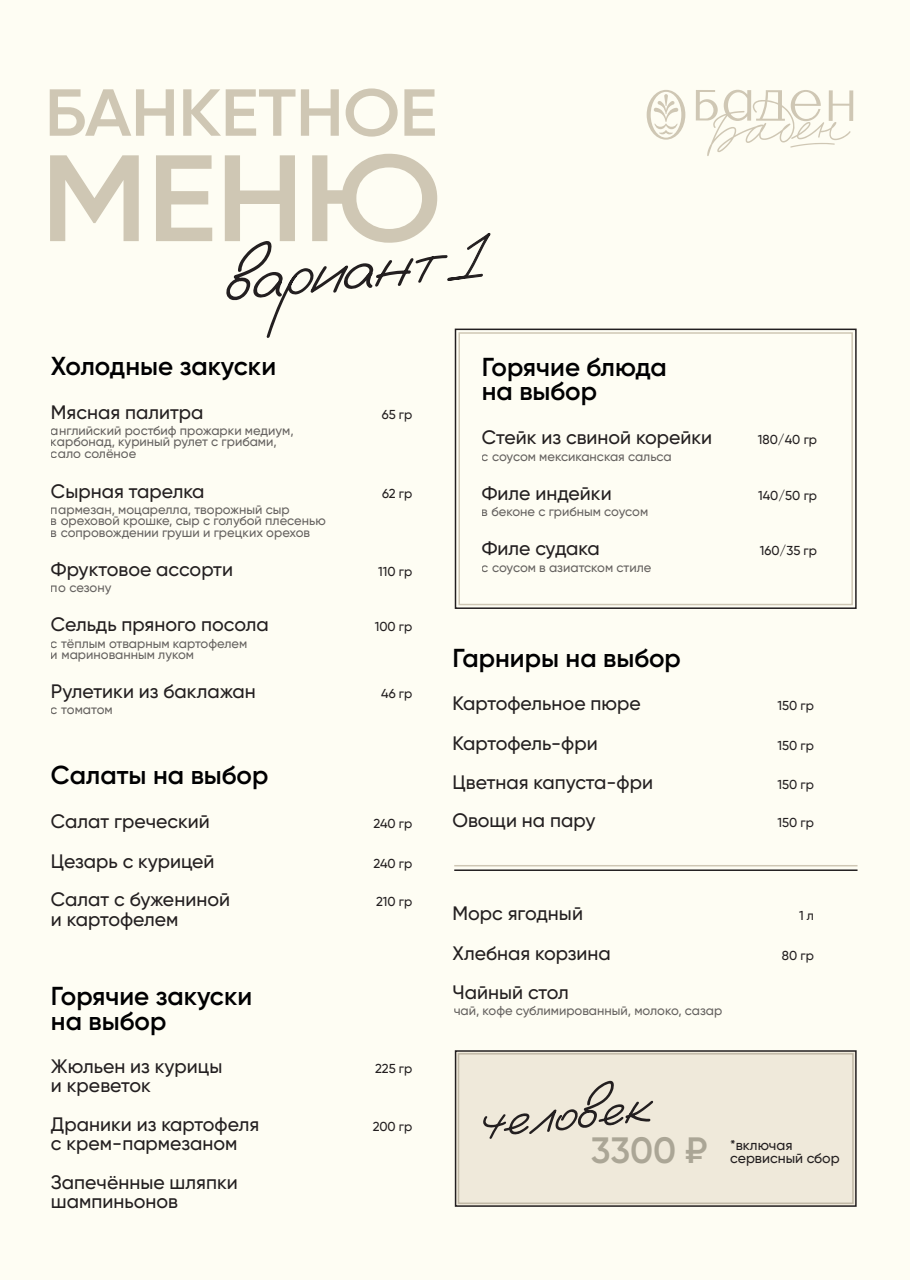
<style>
.page{position:relative;width:910px;height:1280px;background:#fefdf3}
.page>*{position:absolute;margin:0;border:0;box-sizing:border-box;transform-origin:0 0}
.t1{font:italic 123.45px "Vasek";color:#231f20;scale:1.04 1}
.t2{font:600 122.55px "Gilroy";color:#cfc7b4;scale:1.08 1}
.t3{font:italic 98.1px "Vasek";color:#231f20;scale:1.04 1}
.t4{font:600 66.3px "Gilroy";letter-spacing:-.01em;color:#cfc7b4;scale:1.08 1}
.t5{font:600 36.6px "Gilroy";color:#aba696}
.t6{font:600 25.95px/24.6px "Gilroy";color:#000001}
.t7{font:500 19.5px/38.8px "Gilroy";color:#231f20}
.t8{font:500 14.1px/13.2px "Gilroy";color:#231f20}
.t9{font:500 13.05px/11.4px "Gilroy";color:#231f20}
.s1{font-size:60.9px}
</style>
<div class="page">
<svg style="left:447px;top:233px;width:44px;height:48px"></svg>
<div style="left:455px;top:329px;width:402px;height:280px;border:2px solid #231f20"></div>
<div style="left:458px;top:332px;width:395px;height:273px;border:2px solid #cfc7b4"></div>
<div style="left:455px;top:1050px;width:402px;height:157px;background:#efe9da;border:2px solid #231f20"></div>
<div style="left:458px;top:1053px;width:396px;height:151px;border:2px solid #c1b9a6"></div>
<svg style="left:647px;top:90px;width:38px;height:50px"></svg>
<svg style="left:696px;top:90px;width:157px;height:66px"></svg>
<hr style="left:454px;top:865px;width:403px;height:1px;background:#cfc7b4">
<hr style="left:454px;top:869px;width:403px;height:2px;background:#231f20">
<h3 class="t4" style="left:45px;top:71px;width:365px">БАНКЕТНОЕ</h3>
<h2 class="t2" style="left:41px;top:122px;width:373px">МЕНЮ</h2>
<h1 class="t1" style="left:209px;top:218px;width:259px;rotate:-5deg">вариант <span class="s1">1</span></h1>
<h3 class="t6" style="left:51px;top:353px;width:227px">Холодные закуски</h3>
<h3 class="t6" style="left:482px;top:354px;width:187px">Горячие блюда на выбор</h3>
<h3 class="t7" style="left:482px;top:418px;width:232px">Стейк из свиной корейки</h3>
<p class="t9" style="left:758px;top:434px;width:61px">180/40 гр</p>
<p class="t9" style="left:482px;top:450px;width:192px">с соусом мексиканская сальса</p>
<h3 class="t7" style="left:482px;top:473px;width:131px">Филе индейки</h3>
<p class="t9" style="left:758px;top:489px;width:60px">140/50 гр</p>
<p class="t9" style="left:482px;top:506px;width:168px">в беконе с грибным соусом</p>
<h3 class="t7" style="left:482px;top:529px;width:120px">Филе судака</h3>
<p class="t9" style="left:760px;top:545px;width:59px">160/35 гр</p>
<p class="t9" style="left:482px;top:561px;width:171px">с соусом в азиатском стиле</p>
<h3 class="t7" style="left:51px;top:392px;width:154px">Мясная палитра</h3>
<p class="t9" style="left:382px;top:408px;width:32px">65 гр</p>
<p class="t9" style="left:51px;top:425px;width:244px">английский ростбиф прожарки медиум, карбонад, куриный рулет с грибами, сало солёное</p>
<h3 class="t7" style="left:51px;top:471px;width:155px">Сырная тарелка</h3>
<p class="t9" style="left:382px;top:487px;width:32px">62 гр</p>
<p class="t9" style="left:51px;top:504px;width:276px">пармезан, моцарелла, творожный сыр<br>в ореховой крошке, сыр с голубой плесенью в сопровождении груши и грецких орехов</p>
<h3 class="t7" style="left:51px;top:549px;width:184px">Фруктовое ассорти</h3>
<p class="t9" style="left:378px;top:565px;width:36px">110 гр</p>
<p class="t9" style="left:51px;top:582px;width:62px">по сезону</p>
<h3 class="t7" style="left:51px;top:605px;width:219px">Сельдь пряного посола</h3>
<p class="t9" style="left:375px;top:621px;width:39px">100 гр</p>
<p class="t9" style="left:51px;top:637px;width:198px">с тёплым отварным картофелем и маринованным луком</p>
<h3 class="t6" style="left:453px;top:645px;width:230px">Гарниры на выбор</h3>
<h3 class="t7" style="left:453px;top:684px;width:190px">Картофельное пюре</h3>
<p class="t9" style="left:778px;top:700px;width:38px">150 гр</p>
<h3 class="t7" style="left:453px;top:723px;width:147px">Картофель-фри</h3>
<p class="t9" style="left:778px;top:739px;width:38px">150 гр</p>
<h3 class="t7" style="left:453px;top:762px;width:202px">Цветная капуста-фри</h3>
<p class="t9" style="left:778px;top:778px;width:38px">150 гр</p>
<h3 class="t7" style="left:51px;top:671px;width:206px">Рулетики из баклажан</h3>
<p class="t9" style="left:381px;top:687px;width:33px">46 гр</p>
<p class="t9" style="left:51px;top:704px;width:63px">с томатом</p>
<h3 class="t6" style="left:51px;top:763px;width:219px">Салаты на выбор</h3>
<h3 class="t7" style="left:51px;top:802px;width:160px">Салат греческий</h3>
<p class="t9" style="left:373px;top:818px;width:41px">240 гр</p>
<h3 class="t7" style="left:51px;top:841px;width:165px">Цезарь с курицей</h3>
<p class="t9" style="left:373px;top:857px;width:41px">240 гр</p>
<h3 class="t7" style="left:51px;top:880px;width:181px">Салат с бужениной</h3>
<p class="t9" style="left:376px;top:896px;width:38px">210 гр</p>
<h3 class="t7" style="left:51px;top:899px;width:129px">и картофелем</h3>
<h3 class="t7" style="left:453px;top:801px;width:144px">Овощи на пару</h3>
<p class="t9" style="left:778px;top:817px;width:38px">150 гр</p>
<h3 class="t7" style="left:453px;top:894px;width:132px">Морс ягодный</h3>
<p class="t9" style="left:799px;top:910px;width:16px">1 л</p>
<h3 class="t7" style="left:453px;top:933px;width:160px">Хлебная корзина</h3>
<p class="t9" style="left:782px;top:949px;width:34px">80 гр</p>
<h3 class="t7" style="left:453px;top:972px;width:118px">Чайный стол</h3>
<h3 class="t6" style="left:51px;top:984px;width:203px">Горячие закуски на выбор</h3>
<h3 class="t7" style="left:51px;top:1047px;width:173px">Жюльен из курицы</h3>
<p class="t9" style="left:375px;top:1063px;width:39px">225 гр</p>
<h3 class="t7" style="left:51px;top:1066px;width:210px">и креветок<br>Драники из картофеля</h3>
<p class="t9" style="left:454px;top:1004px;width:270px">чай, кофе сублимированный, молоко, сазар</p>
<h3 class="t3" style="left:468px;top:1071px;width:168px;rotate:-5deg">человек</h3>
<h3 class="t5" style="left:591px;top:1127px;width:118px">3300 ₽</h3>
<p class="t8" style="left:730px;top:1138px;width:111px">*включая сервисный сбор</p>
<p class="t9" style="left:373px;top:1121px;width:41px">200 гр</p>
<h3 class="t7" style="left:51px;top:1124px;width:188px">с крем-пармезаном</h3>
<h3 class="t7" style="left:51px;top:1172px;width:188px;line-height:19.2px">Запечённые шляпки шампиньонов</h3>
</div>
